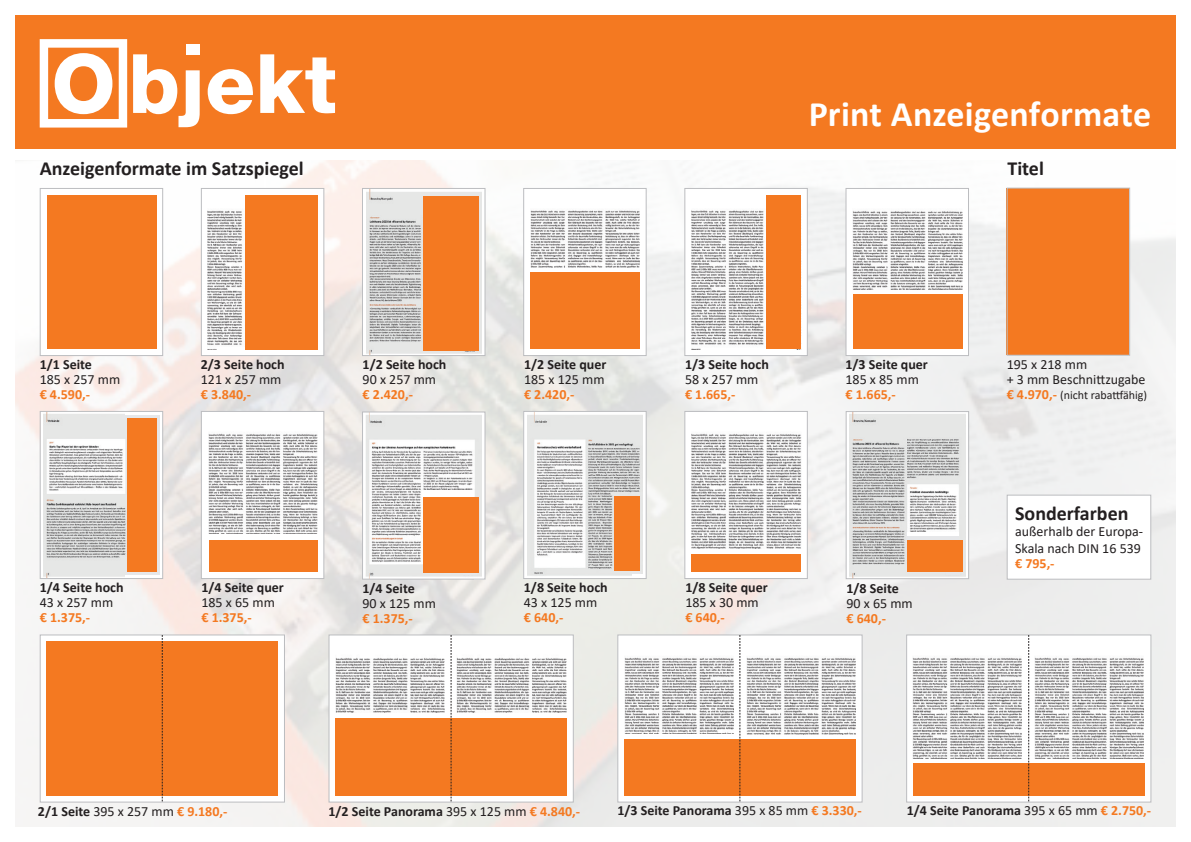
<style>
.page{position:relative;width:1191px;height:842px;background:#fff}
.page>*{position:absolute;margin:0;border:0;box-sizing:border-box;transform-origin:0 0}
.Headline_groß{font:700 36px "Calibri";letter-spacing:.005em;color:#fff}
.t1{font:700 20px "Calibri";color:#231f20}
.t2{font:700 14px "Calibri";color:#231f20}
.t3{font:14px/16.8px "Calibri";color:#231f20}
.t4{font:700 14px "Calibri";color:#f47921}
.t5{font:12px "Calibri";color:#231f20}
.s1{font-weight:700;font-size:14px;color:#f47921}
.s2{font-weight:700}
.s3{font-weight:700;color:#f47921}
.s4{font-weight:400}
.s5{color:#f47921}
</style>
<div class="page">
<img style="left:15px;top:160px;width:1160px;height:667px">
<div style="left:15px;top:15px;width:1160px;height:134px;background:#f47921"></div>
<div style="left:40px;top:188px;width:123px;height:168px;background:#fff;border:1px solid #bcbdc0"></div>
<div style="left:47px;top:195px;width:109px;height:154px;background:#f47921"></div>
<div style="left:201px;top:411px;width:123px;height:168px;background:#fff;border:1px solid #bcbdc0"></div>
<img style="left:208px;top:433px;width:110px;height:100px">
<div style="left:209px;top:540px;width:108px;height:32px;background:#f47921"></div>
<div style="left:40px;top:634px;width:245px;height:168px;background:#fff;border:1px solid #bcbdc0"></div>
<div style="left:46px;top:641px;width:232px;height:154px;background:#f47921"></div>
<svg style="left:162px;top:635px;width:1px;height:166px"></svg>
<div style="left:523px;top:188px;width:123px;height:168px;background:#fff;border:1px solid #bcbdc0"></div>
<img style="left:530px;top:210px;width:110px;height:58px">
<div style="left:531px;top:272px;width:109px;height:77px;background:#f47921"></div>
<div style="left:201px;top:188px;width:123px;height:168px;background:#fff;border:1px solid #bcbdc0"></div>
<img style="left:208px;top:195px;width:109px;height:155px">
<div style="left:245px;top:196px;width:72px;height:154px;background:#f47921"></div>
<div style="left:684px;top:188px;width:124px;height:168px;background:#fff;border:1px solid #bcbdc0"></div>
<img style="left:692px;top:195px;width:109px;height:154px">
<div style="left:766px;top:196px;width:35px;height:153px;background:#f47921"></div>
<div style="left:845px;top:188px;width:124px;height:168px;background:#fff;border:1px solid #bcbdc0"></div>
<img style="left:853px;top:211px;width:109px;height:79px">
<div style="left:853px;top:294px;width:109px;height:55px;background:#f47921"></div>
<div style="left:684px;top:411px;width:124px;height:168px;background:#fff;border:1px solid #bcbdc0"></div>
<div style="left:691px;top:554px;width:110px;height:18px;background:#f47921"></div>
<img style="left:692px;top:433px;width:109px;height:115px">
<svg style="left:362px;top:188px;width:123px;height:168px"></svg>
<div style="left:363px;top:189px;width:121px;height:166px;background:linear-gradient(to bottom,#f3f3f3,#f2f3f2)"></div>
<img style="left:366px;top:189px;width:115px;height:166px">
<div style="left:423px;top:196px;width:55px;height:154px;background:#f47921"></div>
<div style="left:328px;top:634px;width:246px;height:168px;background:#fff;border:1px solid #bcbdc0"></div>
<img style="left:335px;top:658px;width:109px;height:54px">
<div style="left:335px;top:718px;width:232px;height:77px;background:#f47921"></div>
<svg style="left:451px;top:635px;width:1px;height:166px"></svg>
<img style="left:457px;top:658px;width:109px;height:54px">
<div style="left:617px;top:634px;width:245px;height:168px;background:#fff;border:1px solid #bcbdc0"></div>
<img style="left:624px;top:657px;width:109px;height:77px">
<div style="left:624px;top:739px;width:231px;height:56px;background:#f47921"></div>
<svg style="left:739px;top:635px;width:1px;height:166px"></svg>
<img style="left:746px;top:657px;width:109px;height:77px">
<div style="left:906px;top:634px;width:245px;height:168px;background:#fff;border:1px solid #bcbdc0"></div>
<div style="left:913px;top:763px;width:231px;height:32px;background:#f47921"></div>
<svg style="left:1028px;top:635px;width:1px;height:166px"></svg>
<img style="left:912px;top:657px;width:109px;height:102px">
<img style="left:1034px;top:657px;width:109px;height:102px">
<div style="left:1006px;top:188px;width:123px;height:167px;background:#f47921"></div>
<div style="left:1006px;top:188px;width:124px;height:168px;border:1px solid #bcbdc0"></div>
<div style="left:41px;top:411px;width:121px;height:167px;background:linear-gradient(to bottom,#e6e7e7,#e6e7e7)"></div>
<img style="left:44px;top:413px;width:83px;height:164px">
<div style="left:123px;top:414px;width:36px;height:5px;background:#e6e7e9"></div>
<div style="left:40px;top:411px;width:123px;height:168px;border:1px solid #bcbdc0"></div>
<div style="left:125px;top:571px;width:34px;height:5px;background:#e6e7e9"></div>
<svg style="left:154px;top:418px;width:5px;height:158px"></svg>
<div style="left:127px;top:418px;width:29px;height:154px;background:#f47921"></div>
<hr style="left:125px;top:576px;width:34px;height:2px;background:#fff">
<hr style="left:125px;top:412px;width:37px;height:2px;background:#fff">
<svg style="left:481px;top:413px;width:2px;height:165px"></svg>
<img style="left:364px;top:413px;width:117px;height:165px">
<div style="left:362px;top:411px;width:123px;height:169px;border:1px solid #bcbdc0"></div>
<div style="left:422px;top:490px;width:52px;height:8px;background:#fff"></div>
<svg style="left:463px;top:572px;width:13px;height:3px"></svg>
<div style="left:423px;top:497px;width:56px;height:75px;background:#f47921"></div>
<svg style="left:525px;top:413px;width:119px;height:164px"></svg>
<img style="left:527px;top:413px;width:115px;height:164px">
<div style="left:523px;top:411px;width:123px;height:168px;border:1px solid #bcbdc0"></div>
<div style="left:614px;top:497px;width:26px;height:74px;background:#f47921"></div>
<svg style="left:632px;top:571px;width:10px;height:7px"></svg>
<div style="left:846px;top:412px;width:122px;height:167px;background:linear-gradient(to bottom,#fff,#fff)"></div>
<img style="left:849px;top:413px;width:116px;height:164px">
<div style="left:845px;top:411px;width:124px;height:168px;border:1px solid #bcbdc0"></div>
<div style="left:906px;top:532px;width:53px;height:11px;background:#e6e7e9"></div>
<hr style="left:907px;top:532px;width:51px;height:4px;background:#fff">
<hr style="left:946px;top:571px;width:14px;height:4px;background:#e6e7e9">
<div style="left:907px;top:540px;width:55px;height:32px;background:#f47921"></div>
<div style="left:1006px;top:495px;width:145px;height:85px;background:#fff;border:1px solid #bcbdc0"></div>
<svg style="left:40px;top:39px;width:87px;height:89px"></svg>
<svg style="left:133px;top:54px;width:67px;height:73px"></svg>
<svg style="left:208px;top:69px;width:45px;height:45px"></svg>
<svg style="left:260px;top:54px;width:75px;height:59px"></svg>
<div style="left:185px;top:45px;width:14px;height:10px;background:#fff"></div>
<p class="t1" style="left:40px;top:154px;width:265px">Anzeigenformate im Satzspiegel</p>
<p class="t2" style="left:40px;top:355px;width:54px">1/1 Seite</p>
<p class="t3" style="left:40px;top:371px;width:82px">185 x 257 mm</p>
<p class="t4" style="left:40px;top:385px;width:52px">€ 4.590,-</p>
<p class="t2" style="left:201px;top:355px;width:85px">2/3 Seite hoch</p>
<p class="t3" style="left:201px;top:371px;width:82px">121 x 257 mm</p>
<p class="t4" style="left:201px;top:385px;width:52px">€ 3.840,-</p>
<p class="t2" style="left:363px;top:355px;width:85px">1/2 Seite hoch</p>
<p class="t3" style="left:363px;top:371px;width:75px">90 x 257 mm</p>
<p class="t4" style="left:363px;top:385px;width:52px">€ 2.420,-</p>
<p class="t2" style="left:40px;top:578px;width:85px">1/4 Seite hoch</p>
<p class="t3" style="left:40px;top:594px;width:75px">43 x 257 mm</p>
<p class="t4" style="left:40px;top:608px;width:52px">€ 1.375,-</p>
<p class="t2" style="left:201px;top:578px;width:84px">1/4 Seite quer</p>
<p class="t3" style="left:201px;top:594px;width:75px">185 x 65 mm</p>
<p class="t4" style="left:201px;top:608px;width:52px">€ 1.375,-</p>
<p class="t2" style="left:362px;top:578px;width:54px">1/4 Seite</p>
<p class="t3" style="left:362px;top:594px;width:75px">90 x 125 mm</p>
<p class="t4" style="left:362px;top:608px;width:52px">€ 1.375,-</p>
<p class="t2" style="left:524px;top:355px;width:84px">1/2 Seite quer</p>
<p class="t3" style="left:524px;top:371px;width:82px">185 x 125 mm</p>
<p class="t4" style="left:524px;top:385px;width:52px">€ 2.420,-</p>
<p class="t2" style="left:524px;top:578px;width:85px">1/8 Seite hoch</p>
<p class="t3" style="left:524px;top:594px;width:75px">43 x 125 mm</p>
<p class="t4" style="left:524px;top:608px;width:41px">€ 640,-</p>
<p class="Headline_groß" style="left:809px;top:88px;width:344px">Print Anzeigenformate</p>
<p class="t1" style="left:1007px;top:154px;width:38px">Titel</p>
<p class="t2" style="left:685px;top:355px;width:85px">1/3 Seite hoch</p>
<p class="t3" style="left:685px;top:371px;width:75px">58 x 257 mm</p>
<p class="t4" style="left:685px;top:385px;width:52px">€ 1.665,-</p>
<p class="t2" style="left:685px;top:578px;width:84px">1/8 Seite quer</p>
<p class="t3" style="left:685px;top:594px;width:75px">185 x 30 mm</p>
<p class="t4" style="left:685px;top:608px;width:41px">€ 640,-</p>
<p class="t2" style="left:845px;top:355px;width:84px">1/3 Seite quer</p>
<p class="t3" style="left:845px;top:371px;width:75px">185 x 85 mm</p>
<p class="t4" style="left:845px;top:385px;width:52px">€ 1.665,-</p>
<p class="t2" style="left:846px;top:578px;width:54px">1/8 Seite</p>
<p class="t3" style="left:846px;top:594px;width:68px">90 x 65 mm</p>
<p class="t4" style="left:846px;top:608px;width:41px">€ 640,-</p>
<p class="t3" style="left:1006px;top:356px;width:82px">195 x 218 mm</p>
<p class="t3" style="left:1006px;top:371px;width:140px">+ 3 mm Beschnittzugabe</p>
<p class="t5" style="left:1006px;top:387px;width:142px"><span class="s1">€ 4.970,-</span> (nicht rabattfähig)</p>
<p class="t1" style="left:1015px;top:499px;width:115px">Sonderfarben</p>
<p class="t3" style="left:1015px;top:523px;width:130px">außerhalb der Europa-<br>Skala nach DIN 16 539</p>
<p class="t4" style="left:1015px;top:554px;width:41px">€ 795,-</p>
<p class="t3" style="left:38px;top:802px;width:191px"><span class="s2">2/1 Seite</span> 395 x 257 mm <span class="s3">€ 9.180,-</span></p>
<p class="t2" style="left:328px;top:801px;width:253px">1/2 Seite Panorama <span class="s4">395 x 125 mm</span> <span class="s5">€ 4.840,-</span></p>
<p class="t2" style="left:617px;top:801px;width:246px">1/3 Seite Panorama <span class="s4">395 x 85 mm</span> <span class="s5">€ 3.330,-</span></p>
<p class="t2" style="left:906px;top:801px;width:246px">1/4 Seite Panorama <span class="s4">395 x 65 mm</span> <span class="s5">€ 2.750,-</span></p>
</div>
